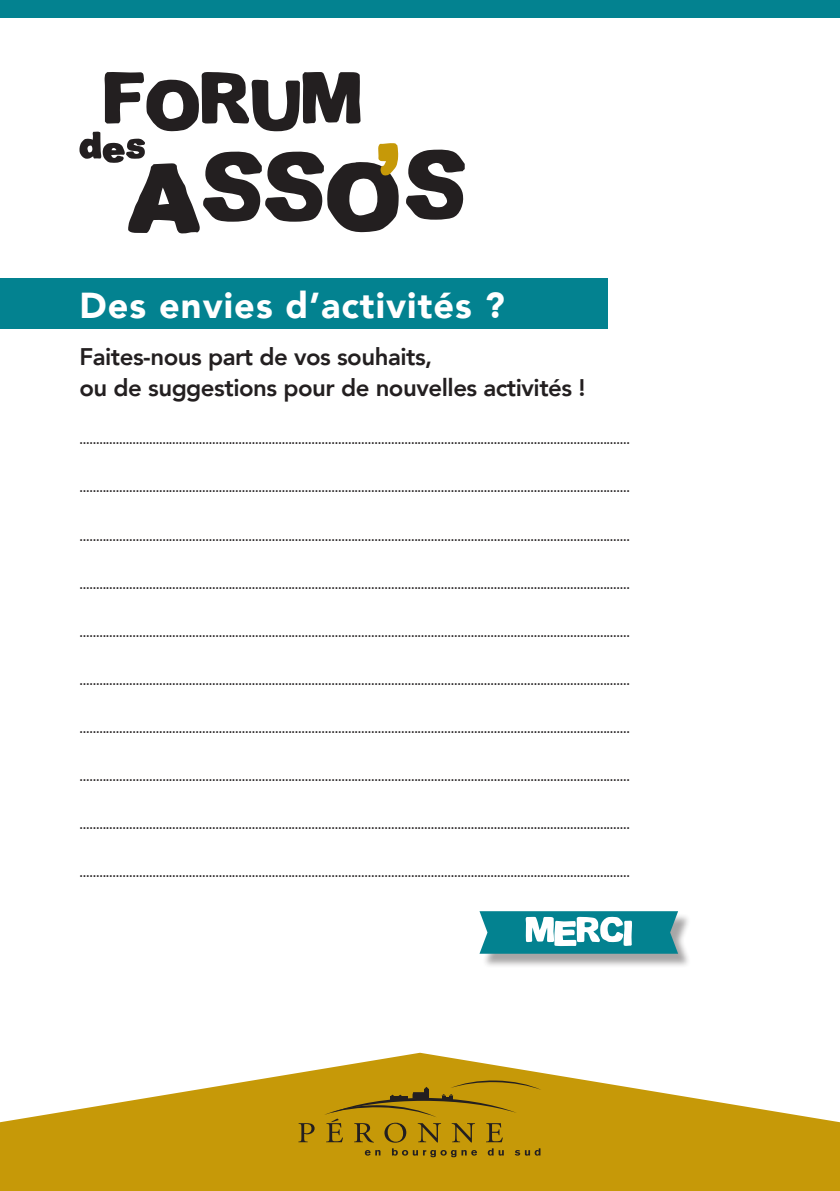
<style>
.page{position:relative;width:840px;height:1191px;background:#fff}
.page>*{position:absolute;margin:0;border:0;box-sizing:border-box;transform-origin:0 0}
.t1{font:900 36px "Avenir";letter-spacing:.03em;color:#fff}
.t2{font:800 24px/31.2px "Avenir";letter-spacing:-.02em;color:#231f20}
.t3{font:800 12px "Avenir";color:#231f20}
</style>
<div class="page">
<svg style="left:0;top:1052px;width:839px;height:139px;fill:#c69908"></svg>
<svg style="left:364px;top:1150px;width:16px;height:5px"></svg>
<svg style="left:392px;top:1148px;width:84px;height:9px"></svg>
<svg style="left:487px;top:1148px;width:16px;height:7px"></svg>
<svg style="left:514px;top:1148px;width:26px;height:7px"></svg>
<svg style="left:298px;top:1123px;width:16px;height:19px"></svg>
<svg style="left:324px;top:1080px;width:217px;height:62px;background:#b38a0a"></svg>
<div style="left:0;top:279px;width:607px;height:50px;background:#038290"></div>
<div style="left:0;top:0;width:839px;height:17px;background:#038290"></div>
<div style="left:481px;top:913px;width:210px;height:54px;background:#231f20;opacity:.4"></div>
<svg style="left:479px;top:911px;width:198px;height:42px"></svg>
<svg style="left:79px;top:72px;width:319px;height:162px"></svg>
<svg style="left:406px;top:149px;width:58px;height:71px"></svg>
<h1 class="t1" style="left:79px;top:275px;width:426px">Des envies d’activités ?</h1>
<h2 class="t2" style="left:79px;top:341px;width:507px">Faites-nous part de vos souhaits,<br>ou de suggestions pour de nouvelles activités !</h2>
<p class="t3" style="left:79px;top:431px;width:552px">......................................................................................................................................................................</p>
<p class="t3" style="left:79px;top:479px;width:552px">......................................................................................................................................................................</p>
<p class="t3" style="left:79px;top:527px;width:552px">......................................................................................................................................................................</p>
<p class="t3" style="left:79px;top:575px;width:552px">......................................................................................................................................................................</p>
<p class="t3" style="left:79px;top:623px;width:552px">......................................................................................................................................................................</p>
<p class="t3" style="left:79px;top:671px;width:552px">......................................................................................................................................................................</p>
<p class="t3" style="left:79px;top:719px;width:552px">......................................................................................................................................................................</p>
<p class="t3" style="left:79px;top:767px;width:552px">......................................................................................................................................................................</p>
<p class="t3" style="left:79px;top:815px;width:552px">......................................................................................................................................................................</p>
<p class="t3" style="left:79px;top:863px;width:552px">......................................................................................................................................................................</p>
</div>
